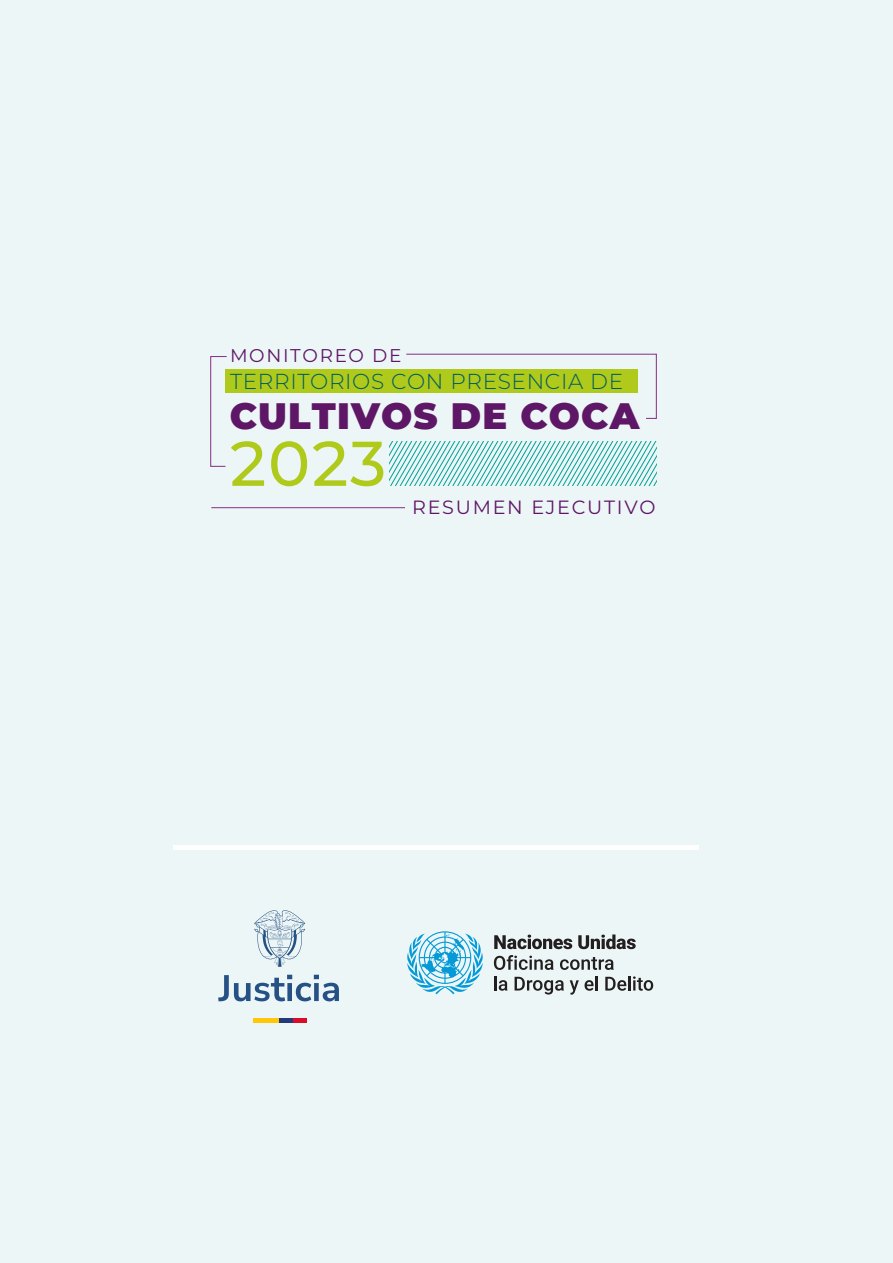
<style>
.page{position:relative;width:893px;height:1263px;background:#edf6f6}
.page>*{position:absolute;margin:0;border:0;box-sizing:border-box;transform-origin:0 0}
.t1{font:500 63px "Montserrat";color:#afca1a}
.t2{font:900 36.75px "Montserrat";letter-spacing:.03em;color:#5e1766}
.t3{font:300 21.6px "Montserrat";letter-spacing:.03em;color:#005c63}
.t4{font:19.2px "Montserrat";letter-spacing:.09em;color:#5e1766}
.t5{font:18.45px "Montserrat";letter-spacing:.09em;color:#5e1766}
</style>
<div class="page">
<div style="left:225px;top:369px;width:413px;height:24px;background:#afca1a"></div>
<svg style="left:389px;top:441px;width:267px;height:45px"></svg>
<svg style="left:406px;top:353px;width:251px;height:66px"></svg>
<svg style="left:210px;top:356px;width:17px;height:111px"></svg>
<hr style="left:211px;top:507px;width:194px;height:1px;background:#852e88">
<svg style="left:218px;top:975px;width:121px;height:26px"></svg>
<svg style="left:254px;top:910px;width:51px;height:57px"></svg>
<hr style="left:253px;top:1018px;width:27px;height:4px;background:#fec707">
<hr style="left:280px;top:1018px;width:13px;height:4px;background:#223a7a">
<hr style="left:293px;top:1018px;width:13px;height:4px;background:#d80e28">
<svg style="left:407px;top:931px;width:76px;height:63px"></svg>
<svg style="left:494px;top:934px;width:78px;height:15px"></svg>
<svg style="left:578px;top:934px;width:58px;height:15px"></svg>
<svg style="left:494px;top:955px;width:60px;height:15px"></svg>
<svg style="left:560px;top:957px;width:54px;height:13px"></svg>
<hr style="left:494px;top:976px;width:3px;height:14px;background:#231f20">
<svg style="left:499px;top:980px;width:8px;height:11px"></svg>
<svg style="left:515px;top:977px;width:49px;height:17px"></svg>
<svg style="left:570px;top:980px;width:9px;height:15px"></svg>
<svg style="left:585px;top:980px;width:9px;height:11px"></svg>
<hr style="left:595px;top:976px;width:3px;height:14px;background:#231f20">
<svg style="left:605px;top:977px;width:21px;height:14px"></svg>
<hr style="left:628px;top:976px;width:3px;height:14px;background:#231f20">
<svg style="left:633px;top:976px;width:20px;height:15px"></svg>
<div style="left:173px;top:845px;width:525px;height:5px;background:#fff"></div>
<p class="t5" style="left:230px;top:342px;width:173px">MONITOREO DE</p>
<p class="t3" style="left:230px;top:366px;width:395px">TERRITORIOS CON PRESENCIA DE</p>
<h2 class="t2" style="left:230px;top:389px;width:411px">CULTIVOS DE COCA</h2>
<h1 class="t1" style="left:230px;top:419px;width:158px">2023</h1>
<p class="t4" style="left:412px;top:494px;width:245px">RESUMEN EJECUTIVO</p>
</div>
